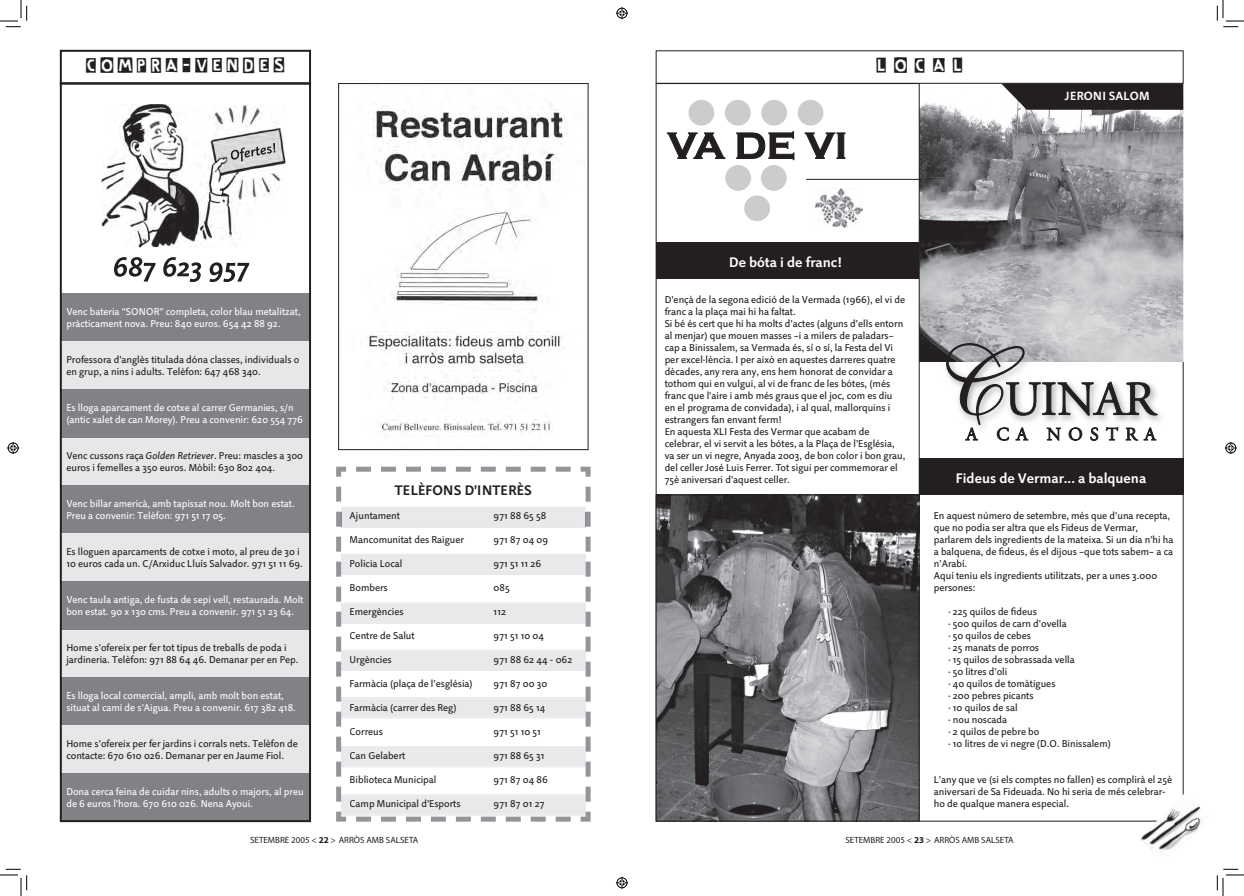
<style>
.page{position:relative;width:1244px;height:896px;background:#fff}
.page>*{position:absolute;margin:0;border:0;box-sizing:border-box;transform-origin:0 0}
.t1{font:700 14px "Linotype Projekt";color:#fff}
.t2{font:14px "Linotype Schere";letter-spacing:.25em;color:#231f20}
.t3{font:700 14px "Linotype Projekt";letter-spacing:.005em;color:#231f20}
.t4{font:700 12px "Linotype Projekt";letter-spacing:.02em;color:#fff}
.t5{font:10px/12px "Linotype Projekt";color:#231f20}
.t6{font:10px/12px "Linotype Projekt";color:#fff}
.t7{font:9px "Myriad";color:#231f20}
.s1{font-style:italic}
.s2{font-weight:700}
</style>
<div class="page">
<img style="left:920px;top:83px;width:263px;height:279px">
<img style="left:367px;top:104px;width:200px;height:329px">
<div style="left:338px;top:83px;width:250px;height:366px;border:1px solid #231f20"></div>
<hr style="left:919px;top:83px;width:1px;height:738px;background:#231f20">
<div style="left:919px;top:459px;width:264px;height:36px;background:#231f20"></div>
<svg style="left:1001px;top:83px;width:182px;height:27px;background:#343031"></svg>
<img style="left:942px;top:339px;width:225px;height:83px">
<svg style="left:946px;top:343px;width:211px;height:98px"></svg>
<hr style="left:806px;top:179px;width:113px;height:1px;background:#231f20">
<div style="left:656px;top:243px;width:263px;height:36px;background:#231f20"></div>
<div style="left:688px;top:100px;width:26px;height:26px;background:#cbccce;border-radius:50%"></div>
<div style="left:725px;top:100px;width:26px;height:26px;background:#cbccce;border-radius:50%"></div>
<div style="left:761px;top:100px;width:26px;height:26px;background:#cbccce;border-radius:50%"></div>
<div style="left:798px;top:100px;width:25px;height:26px;background:#cbccce;border-radius:50%"></div>
<div style="left:725px;top:165px;width:26px;height:26px;background:#cbccce;border-radius:50%"></div>
<div style="left:761px;top:165px;width:26px;height:26px;background:#cbccce;border-radius:50%"></div>
<div style="left:744px;top:195px;width:26px;height:26px;background:#cbccce;border-radius:50%"></div>
<svg style="left:667px;top:131px;width:178px;height:29px"></svg>
<img style="left:816px;top:188px;width:46px;height:39px">
<img style="left:1139px;top:792px;width:62px;height:58px">
<img style="left:658px;top:496px;width:259px;height:323px">
<div style="left:656px;top:494px;width:263px;height:327px;border:1px solid #231f20"></div>
<svg style="left:336px;top:466px;width:255px;height:311px"></svg>
<svg style="left:336px;top:786px;width:255px;height:35px"></svg>
<div style="left:61px;top:293px;width:249px;height:48px;background:#808285"></div>
<div style="left:61px;top:341px;width:249px;height:48px;background:#e6e7e9"></div>
<div style="left:61px;top:437px;width:249px;height:48px;background:#e6e7e9"></div>
<div style="left:61px;top:485px;width:249px;height:48px;background:#808285"></div>
<div style="left:61px;top:533px;width:249px;height:48px;background:#e6e7e9"></div>
<div style="left:61px;top:629px;width:249px;height:48px;background:#e6e7e9"></div>
<div style="left:61px;top:677px;width:249px;height:48px;background:#808285"></div>
<div style="left:61px;top:725px;width:249px;height:48px;background:#e6e7e9"></div>
<div style="left:61px;top:773px;width:249px;height:48px;background:#808285"></div>
<div style="left:60px;top:50px;width:251px;height:34px;border:2px solid #231f20"></div>
<svg style="left:114px;top:257px;width:135px;height:25px"></svg>
<img style="left:101px;top:104px;width:184px;height:143px">
<img style="left:230px;top:142px;width:47px;height:21px">
<div style="left:61px;top:581px;width:249px;height:48px;background:#808285"></div>
<div style="left:61px;top:389px;width:249px;height:48px;background:#808285"></div>
<div style="left:60px;top:82px;width:251px;height:739px;border:2px solid #231f20"></div>
<svg style="left:0;top:0;width:27px;height:27px"></svg>
<svg style="left:0;top:868px;width:27px;height:27px"></svg>
<svg style="left:1217px;top:0;width:27px;height:27px"></svg>
<svg style="left:1217px;top:868px;width:27px;height:27px"></svg>
<svg style="left:616px;top:7px;width:12px;height:12px"></svg>
<svg style="left:616px;top:876px;width:12px;height:12px"></svg>
<svg style="left:7px;top:442px;width:12px;height:12px"></svg>
<svg style="left:1225px;top:442px;width:12px;height:12px"></svg>
<h1 class="t2" style="left:86px;top:59px;width:201px">COMPRA-VENDES</h1>
<p class="t6" style="left:66px;top:306px;width:236px">Venc bateria “SONOR” completa, color blau metalitzat, pràcticament nova. Preu: 840 euros. 654 42 88 92.</p>
<p class="t5" style="left:66px;top:353px;width:234px">Professora d’anglès titulada dòna classes, individuals o en grup, a nins i adults. Telèfon: 647 468 340.</p>
<p class="t6" style="left:66px;top:402px;width:238px">Es lloga aparcament de cotxe al carrer Germanies, s/n (antic xalet de can Morey). Preu a convenir: 620 554 776</p>
<p class="t5" style="left:66px;top:449px;width:238px">Venc cussons raça <span class="s1">Golden Retriever</span>. Preu: mascles a 300 euros i femelles a 350 euros. Móbil: 630 802 404.</p>
<p class="t6" style="left:66px;top:497px;width:230px">Venc billar americà, amb tapissat nou. Molt bon estat.<br>Preu a convenir: Telèfon: 971 51 17 05.</p>
<p class="t5" style="left:66px;top:545px;width:238px">Es lloguen aparcaments de cotxe i moto, al preu de 30 i<br>10 euros cada un. C/Arxiduc Lluís Salvador. 971 51 11 69.</p>
<p class="t6" style="left:66px;top:593px;width:239px">Venc taula antiga, de fusta de sepí vell, restaurada. Molt bon estat. 90 x 130 cms. Preu a convenir. 971 51 23 64.</p>
<p class="t5" style="left:66px;top:641px;width:234px">Home s’ofereix per fer tot tipus de treballs de poda i jardineria. Telèfon: 971 88 64 46. Demanar per en Pep.</p>
<p class="t6" style="left:66px;top:689px;width:231px">Es lloga local comercial, ampli, amb molt bon estat, situat al camí de s’Aigua. Preu a convenir. 617 382 418.</p>
<p class="t5" style="left:66px;top:737px;width:233px">Home s’ofereix per fer jardins i corrals nets. Telèfon de contacte: 670 610 026. Demanar per en Jaume Fiol.</p>
<p class="t6" style="left:66px;top:785px;width:239px">Dona cerca feina de cuidar nins, adults o majors, al preu de 6 euros l’hora. 670 610 026. Nena Ayoui.</p>
<h1 class="t3" style="left:395px;top:482px;width:139px">TELÈFONS D’INTERÈS</h1>
<p class="t5" style="left:350px;top:509px;width:52px">Ajuntament</p>
<p class="t5" style="left:494px;top:509px;width:54px">971 88 65 58</p>
<p class="t5" style="left:350px;top:533px;width:116px">Mancomunitat des Raiguer</p>
<p class="t5" style="left:494px;top:533px;width:56px">971 87 04 09</p>
<p class="t5" style="left:350px;top:557px;width:54px">Policia Local</p>
<p class="t5" style="left:494px;top:557px;width:49px">971 51 11 26</p>
<p class="t5" style="left:350px;top:581px;width:40px">Bombers</p>
<p class="t5" style="left:494px;top:581px;width:18px">085</p>
<p class="t5" style="left:350px;top:605px;width:55px">Emergències</p>
<p class="t5" style="left:494px;top:605px;width:14px">112</p>
<p class="t5" style="left:350px;top:629px;width:67px">Centre de Salut</p>
<p class="t5" style="left:494px;top:629px;width:52px">971 51 10 04</p>
<p class="t5" style="left:350px;top:653px;width:44px">Urgències</p>
<p class="t5" style="left:494px;top:653px;width:80px">971 88 62 44 - 062</p>
<p class="t5" style="left:350px;top:677px;width:125px">Farmàcia (plaça de l’església)</p>
<p class="t5" style="left:494px;top:677px;width:55px">971 87 00 30</p>
<p class="t5" style="left:350px;top:701px;width:108px">Farmàcia (carrer des Reg)</p>
<p class="t5" style="left:494px;top:701px;width:53px">971 88 65 14</p>
<p class="t5" style="left:350px;top:725px;width:35px">Correus</p>
<p class="t5" style="left:494px;top:725px;width:49px">971 51 10 51</p>
<p class="t5" style="left:350px;top:749px;width:57px">Can Gelabert</p>
<p class="t5" style="left:494px;top:749px;width:52px">971 88 65 31</p>
<p class="t5" style="left:350px;top:773px;width:88px">Biblioteca Municipal</p>
<p class="t5" style="left:494px;top:773px;width:56px">971 87 04 86</p>
<p class="t5" style="left:350px;top:797px;width:113px">Camp Municipal d’Esports</p>
<p class="t5" style="left:494px;top:797px;width:52px">971 87 01 27</p>
<h1 class="t2" style="left:876px;top:59px;width:88px">LOCAL</h1>
<p class="t4" style="left:1065px;top:89px;width:86px">JERONI SALOM</p>
<h1 class="t1" style="left:729px;top:254px;width:114px">De bóta i de franc!</h1>
<p class="t5" style="left:665px;top:293px;width:242px">D’ençà de la segona ediciò de la Vermada (1966), el vi de franc a la plaça mai hi ha faltat.<br>Si bé és cert que hi ha molts d’actes (alguns d’ells entorn al menjar) que mouen masses –i a milers de paladars– cap a Binissalem, sa Vermada és, sí o sí, la Festa del Vi per excel·lència. I per aixó en aquestes darreres quatre dècades, any rera any, ens hem honorat de convidar a tothom qui en vulgui, al vi de franc de les bòtes, (més franc que l’aire i amb més graus que el joc, com es diu en el programa de convidada), i al qual, mallorquins i estrangers fan envant ferm!<br>En aquesta XLI Festa des Vermar que acabam de celebrar, el vi servit a les bòtes, a la Plaça de l’Església, va ser un vi negre, Anyada 2003, de bon color i bon grau, del celler José Luis Ferrer. Tot sigui per commemorar el 75è aniversari d’aquest celler.</p>
<h1 class="t1" style="left:956px;top:470px;width:192px">Fideus de Vermar... a balquena</h1>
<p class="t5" style="left:934px;top:509px;width:241px">En aquest número de setembre, més que d’una recepta, que no podia ser altra que els Fideus de Vermar, parlarem dels ingredients de la mateixa. Si un dia n’hi ha a balquena, de fideus, és el dijous –que tots sabem– a ca n’Arabí.<br>Aquí teniu els ingredients utilitzats, per a unes 3.000 persones:</p>
<p class="t5" style="left:948px;top:605px;width:164px">· 225 quilos de fideus<br>· 500 quilos de carn d’ovella<br>· 50 quilos de cebes<br>· 25 manats de porros<br>· 15 quilos de sobrassada vella<br>· 50 litres d’oli<br>· 40 quilos de tomàtigues<br>· 200 pebres picants<br>· 10 quilos de sal<br>· nou noscada<br>· 2 quilos de pebre bo<br>· 10 litres de vi negre (D.O. Binissalem)</p>
<p class="t5" style="left:934px;top:773px;width:240px">L’any que ve (si els comptes no fallen) es complirà el 25è aniversari de Sa Fideuada. No hi seria de més celebrar&shy;ho de qualque manera especial.</p>
<p class="t7" style="left:250px;top:835px;width:170px">SETEMBRE 2005 &lt; <span class="s2">22</span> &gt; ARRÒS AMB SALSETA</p>
<p class="t7" style="left:845px;top:835px;width:170px">SETEMBRE 2005 &lt; <span class="s2">23</span> &gt; ARRÒS AMB SALSETA</p>
</div>
